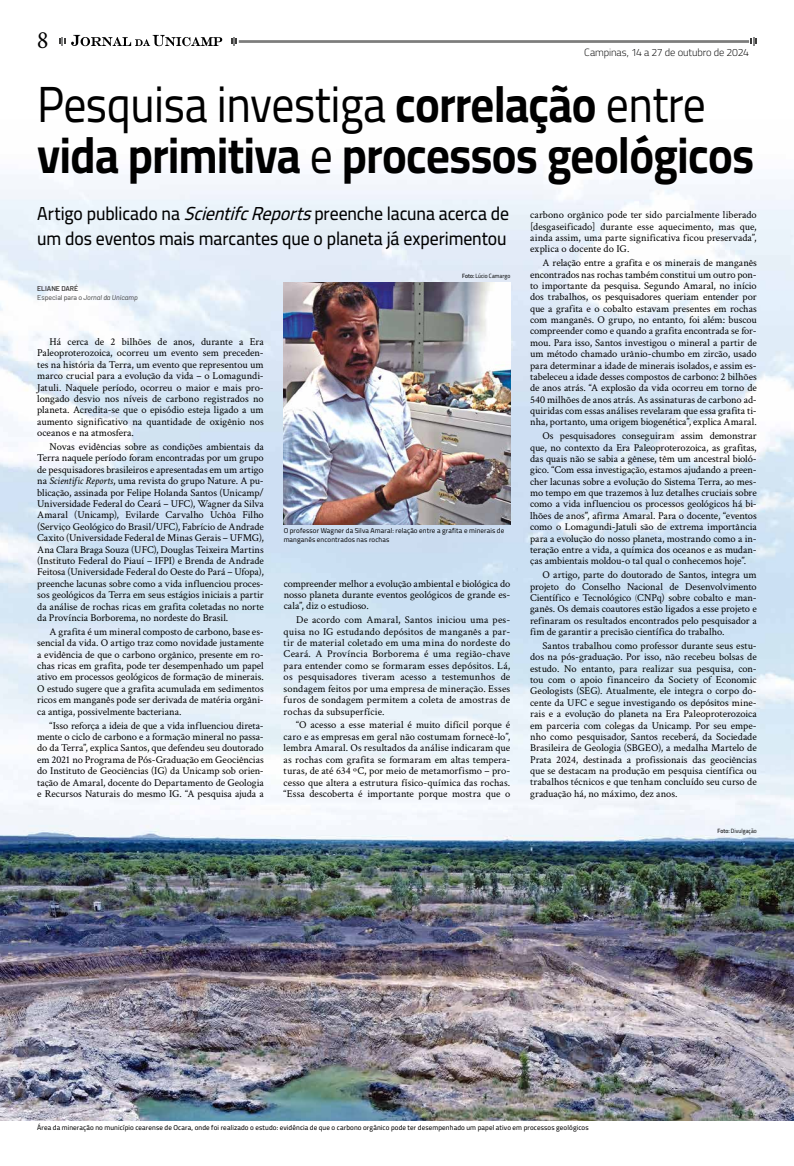
<style>
.page{position:relative;width:794px;height:1166px;background:#fff}
.page>*{position:absolute;margin:0;border:0;box-sizing:border-box;transform-origin:0 0}
.t1{font:700 50.75px/50.8px "Cairo";letter-spacing:-.01em;color:#000;scale:.9 1}
.t2{font:25.2px "Crimson Text";color:#000}
.t3{font:500 18.81px/24.5px "Cairo";letter-spacing:-.005em;color:#000;scale:.94 1}
.t4{font:10.5px/11.4px "Crimson Text";color:#000;text-align:justify}
.t5{font:300 10.5px "Cairo";letter-spacing:-.01em;color:#000}
.t6{font:500 7px "Cairo";letter-spacing:.015em;color:#000}
.t7{font:7px/8.8px "Cairo";letter-spacing:.015em;color:#000}
.t8{font:italic 7px/8.8px "Barlow";letter-spacing:-.01em;color:#3c3c3b}
.t9{font:6.12px "Cairo";letter-spacing:.015em;color:#000;scale:.9 1}
.s1{font-weight:400}
.s2{font-style:italic}
.s3{font-weight:600;font-style:normal}
.s4{font-style:normal}
.s5{font-weight:600}
.s6{font-size:9.19px;color:#474747}
</style>
<div class="page">
<hr style="left:239px;top:40px;width:510px;height:1px;background:#3c3c3b">
<hr style="left:239px;top:42px;width:510px;height:1px;background:#3c3c3b">
<svg style="left:231px;top:37px;width:6px;height:9px"></svg>
<svg style="left:59px;top:35px;width:163px;height:11px"></svg>
<svg style="left:750px;top:37px;width:6px;height:9px"></svg>
<img style="left:0;top:175px;width:794px;height:945px">
<img style="left:284px;top:282px;width:226px;height:242px">
<h2 class="t2" style="left:37px;top:23px;width:13px">8</h2>
<p class="t5" style="left:584px;top:44px;width:166px">Campinas, 14 a 27 de outubro de 2024</p>
<h1 class="t1" style="left:37px;top:81px;width:798px"><span class="s1">Pesquisa investiga</span> correlação <span class="s1">entre </span>vida primitiva <span class="s1">e</span> processos geológicos</h1>
<h3 class="t3" style="left:37px;top:202px;width:503px">Artigo publicado na <span class="s2">ScientifcReports</span>preenche lacuna acerca de um dos eventos mais marcantes que o planeta já experimentou</h3>
<p class="t8" style="left:37px;top:284px;width:102px"><span class="s3">ELIANE DARÉ<br></span><span class="s4">Especial para o</span> Jornal da Unicamp</p>
<p class="t4" style="left:37px;top:336px;width:228px;text-indent:12px">Há cerca de 2 bilhões de anos, durante a Era Paleoproterozoica, ocorreu um evento sem preceden&shy;tes na história da Terra, um evento que representou um marco crucial para a evolução da vida – o Lomagundi-Jatuli. Naquele período, ocorreu o maior e mais pro&shy;longado desvio nos níveis de carbono registrados no planeta. Acredita-se que o episódio esteja ligado a um aumento significativo na quantidade de oxigênio nos oceanos e na atmosfera.</p>
<p class="t4" style="left:37px;top:441px;width:228px;text-indent:12px">Novas evidências sobre as condições ambientais da Terra naquele período foram encontradas por um grupo de pesquisadores brasileiros e apresentadas em um artigo na <span class="s2">Scientific Reports</span>, uma revista do grupo Nature. A pu&shy;blicação, assinada por Felipe Holanda Santos (Unicamp/ Universidade Federal do Ceará – UFC), Wagner da Silva Amaral (Unicamp), Evilarde Carvalho Uchôa Filho (Serviço Geológico do Brasil/UFC), Fabrício de Andrade Caxito (Universidade Federal de Minas Gerais – UFMG), Ana Clara Braga Souza (UFC), Douglas Teixeira Martins (Instituto Federal do Piauí – IFPI) e Brenda de Andrade Feitosa (Universidade Federal do Oeste do Pará – Ufopa), preenche lacunas sobre como a vida influenciou proces&shy;sos geológicos da Terra em seus estágios iniciais a partir da análise de rochas ricas em grafita coletadas no norte da Província Borborema, no nordeste do Brasil.</p>
<p class="t4" style="left:37px;top:625px;width:228px;text-indent:12px">A grafita é um mineral composto de carbono, base es&shy;sencial da vida. O artigo traz como novidade justamente a evidência de que o carbono orgânico, presente em ro&shy;chas ricas em grafita, pode ter desempenhado um papel ativo em processos geológicos de formação de minerais.<br>O estudo sugere que a grafita acumulada em sedimentos ricos em manganês pode ser derivada de matéria orgâni&shy;ca antiga, possivelmente bacteriana.</p>
<p class="t4" style="left:37px;top:719px;width:228px;text-indent:12px">“Isso reforça a ideia de que a vida influenciou direta&shy;mente o ciclo de carbono e a formação mineral no passa&shy;do da Terra”, explica Santos, que defendeu seu doutorado em 2021 no Programa de Pós-Graduação em Geociências do Instituto de Geociências (IG) da Unicamp sob orien&shy;tação de Amaral, docente do Departamento de Geologia e Recursos Naturais do mesmo IG. “A pesquisa ajuda a</p>
<p class="t9" style="left:462px;top:272px;width:55px"><span class="s5">Foto:</span> Lúcio Camargo</p>
<p class="t7" style="left:284px;top:526px;width:222px">O professor Wagner da Silva Amaral: relação entre a grafita e minerais de manganês encontrados nas rochas</p>
<p class="t4" style="left:284px;top:577px;width:228px">compreender melhor a evolução ambiental e biológica do nosso planeta durante eventos geológicos de grande es&shy;cala”, diz o estudioso.</p>
<p class="t4" style="left:284px;top:614px;width:228px;text-indent:12px">De acordo com Amaral, Santos iniciou uma pes&shy;quisa no IG estudando depósitos de manganês a par&shy;tir de material coletado em uma mina do nordeste do Ceará. A Província Borborema é uma região-chave para entender como se formaram esses depósitos. Lá, os pesquisadores tiveram acesso a testemunhos de sondagem feitos por uma empresa de mineração. Esses furos de sondagem permitem a coleta de amostras de rochas da subsuperfície.</p>
<p class="t4" style="left:284px;top:719px;width:228px;text-indent:12px">“O acesso a esse material é muito difícil porque é caro e as empresas em geral não costumam fornecê-lo”, lembra Amaral. Os resultados da análise indicaram que as rochas com grafita se formaram em altas tempera&shy;turas, de até 634 ºC, por meio de metamorfismo – pro&shy;cesso que altera a estrutura físico-química das rochas. “Essa descoberta é importante porque mostra que o</p>
<p class="t4" style="left:530px;top:209px;width:228px">carbono orgânico pode ter sido parcialmente liberado [desgaseificado] durante esse aquecimento, mas que, ainda assim, uma parte significativa ficou preservada”, explica o docente do IG.</p>
<p class="t4" style="left:530px;top:257px;width:228px;text-indent:12px">A relação entre a grafita e os minerais de manganês encontrados nas rochas também constitui um outro pon&shy;to importante da pesquisa. Segundo Amaral, no início dos trabalhos, os pesquisadores queriam entender por que a grafita e o cobalto estavam presentes em rochas com manganês. O grupo, no entanto, foi além: buscou compreender como e quando a grafita encontrada se for&shy;mou. Para isso, Santos investigou o mineral a partir de um método chamado urânio-chumbo em zircão, usado para determinar a idade de minerais isolados, e assim es&shy;tabeleceu a idade desses compostos de carbono: 2 bilhões de anos atrás. “A explosão da vida ocorreu em torno de 540 milhões de anos atrás. As assinaturas de carbono ad&shy;quiridas com essas análises revelaram que essa grafita ti&shy;nha, portanto, uma origem biogenética”, explica Amaral.</p>
<p class="t4" style="left:530px;top:430px;width:228px;text-indent:12px">Os pesquisadores conseguiram assim demonstrar que, no contexto da Era Paleoproterozoica, as grafitas, das quais não se sabia a gênese, têm um ancestral bioló&shy;gico. “Com essa investigação, estamos ajudando a preen&shy;cher lacunas sobre a evolução do Sistema Terra, ao mes&shy;mo tempo em que trazemos à luz detalhes cruciais sobre como a vida influenciou os processos geológicos há bi&shy;lhões de anos”, afirma Amaral. Para o docente, “eventos como o Lomagundi-Jatuli são de extrema importância para a evolução do nosso planeta, mostrando como a in&shy;teração entre a vida, a química dos oceanos e as mudan&shy;ças ambientais moldou-o tal qual o conhecemos hoje”.</p>
<p class="t4" style="left:530px;top:569px;width:228px;text-indent:12px">O artigo, parte do doutorado de Santos, integra um projeto do Conselho Nacional de Desenvolvimento Científico e Tecnológico <span class="s6">(</span>CNPq) sobre cobalto e man&shy;ganês. Os demais coautores estão ligados a esse projeto e refinaram os resultados encontrados pelo pesquisador a fim de garantir a precisão científica do trabalho.</p>
<p class="t4" style="left:530px;top:639px;width:228px;text-indent:12px">Santos trabalhou como professor durante seus estu&shy;dos na pós-graduação. Por isso, não recebeu bolsas de estudo. No entanto, para realizar sua pesquisa, con&shy;tou com o apoio financeiro da Society of Economic Geologists (SEG). Atualmente, ele integra o corpo do&shy;cente da UFC e segue investigando os depósitos mine&shy;rais e a evolução do planeta na Era Paleoproterozoica em parceria com colegas da Unicamp. Por seu empe&shy;nho como pesquisador, Santos receberá, da Sociedade Brasileira de Geologia (SBGEO), a medalha Martelo de Prata 2024, destinada a profissionais das geociências que se destacam na produção em pesquisa científica ou trabalhos técnicos e que tenham concluído seu curso de graduação há, no máximo, dez anos.</p>
<p class="t9" style="left:717px;top:826px;width:45px"><span class="s5">Foto:</span> Divulgação</p>
<p class="t6" style="left:37px;top:1122px;width:553px">Área da mineração no município cearense de Ocara, onde foi realizado o estudo: evidência de que o carbono orgânico pode ter desempenhado um papel ativo em processos geológicos</p>
</div>
